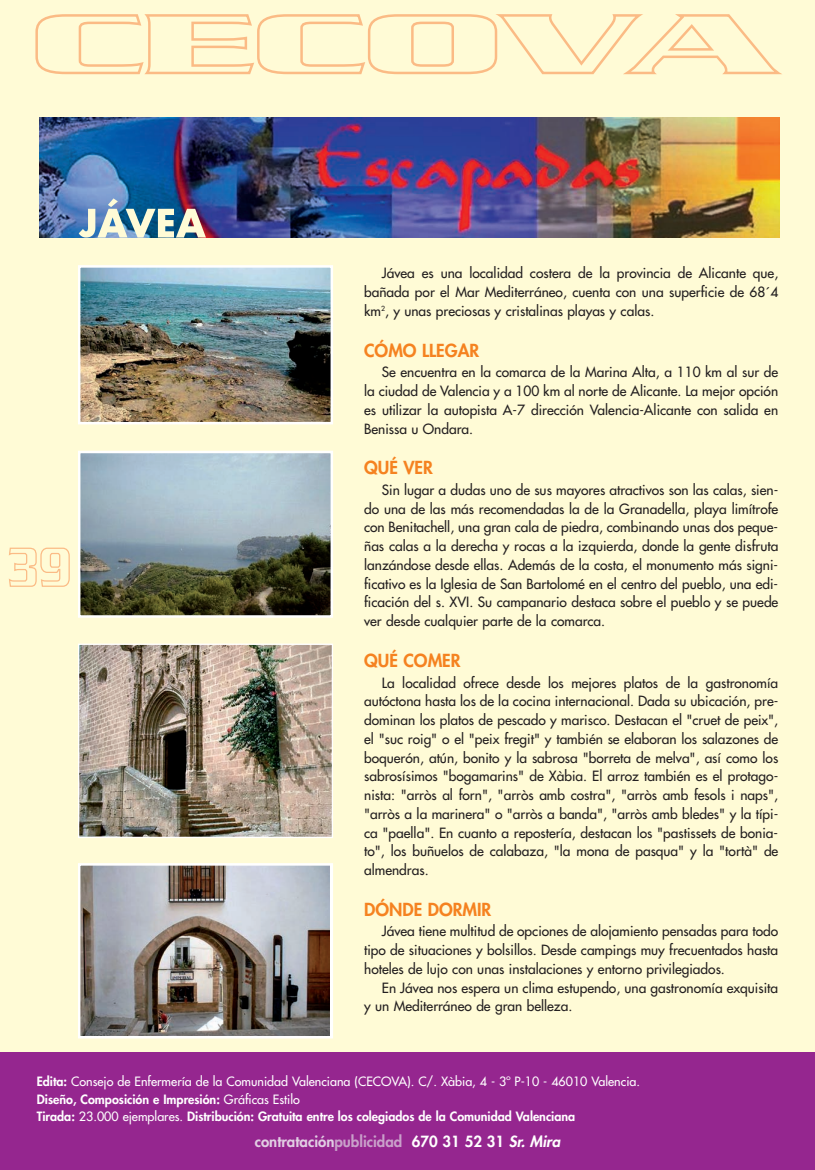
<style>
.page{position:relative;width:815px;height:1170px;background:#fff}
.page>*{position:absolute;margin:0;border:0;box-sizing:border-box;transform-origin:0 0}
.t1{font:800 17.5px "Futura";color:#f58220}
.t2{font:800 15px "Futura";color:#e1cde3}
.t3{font:13.75px/18.8px "Futura";color:#231f20;text-align:justify}
.t4{font:12.5px/17px "Futura";color:#fff}
.s1{font-weight:800}
.s2{color:#c9a0ca}
.s3{color:#fff}
.s4{font-style:italic;color:#fff}
</style>
<div class="page">
<div style="left:0;top:0;width:815px;height:1068px;background:#fffbd6"></div>
<svg style="left:35px;top:14px;width:747px;height:60px"></svg>
<div style="left:0;top:1052px;width:815px;height:117px;background:#95268f"></div>
<img style="left:40px;top:117px;width:740px;height:120px">
<img style="left:81px;top:268px;width:249px;height:153px">
<div style="left:78px;top:265px;width:255px;height:159px;border:2px solid #fff"></div>
<img style="left:81px;top:453px;width:249px;height:161px">
<div style="left:78px;top:450px;width:255px;height:167px;border:2px solid #fff"></div>
<img style="left:81px;top:866px;width:249px;height:169px">
<div style="left:78px;top:863px;width:255px;height:175px;border:2px solid #fff"></div>
<img style="left:80px;top:645px;width:251px;height:191px">
<div style="left:78px;top:643px;width:255px;height:195px;border:1px solid #fff"></div>
<img style="left:79px;top:198px;width:127px;height:39px">
<svg style="left:9px;top:547px;width:61px;height:40px"></svg>
<p class="t3" style="left:364px;top:265px;width:416px;text-indent:18px">Jávea es una localidad costera de la provincia de Alicante que, bañada por el Mar Mediterráneo, cuenta con una superficie de 68´4 km<sup>2</sup>, y unas preciosas y cristalinas playas y calas.</p>
<p class="t1" style="left:364px;top:342px;width:117px">CÓMO LLEGAR</p>
<p class="t3" style="left:364px;top:364px;width:416px;text-indent:18px">Se encuentra en la comarca de la Marina Alta, a 110 km al sur de la ciudad de Valencia y a 100 km al norte de Alicante. La mejor opción es utilizar la autopista A-7 dirección Valencia-Alicante con salida en Benissa u Ondara.</p>
<p class="t1" style="left:364px;top:459px;width:70px">QUÉ VER</p>
<p class="t3" style="left:364px;top:481px;width:416px;text-indent:18px">Sin lugar a dudas uno de sus mayores atractivos son las calas, sien&shy;do una de las más recomendadas la de la Granadella, playa limítrofe con Benitachell, una gran cala de piedra, combinando unas dos peque&shy;ñas calas a la derecha y rocas a la izquierda, donde la gente disfruta lanzándose desde ellas. Además de la costa, el monumento más signi&shy;ficativo es la Iglesia de San Bartolomé en el centro del pueblo, una edi&shy;ficación del s. XVI. Su campanario destaca sobre el pueblo y se puede ver desde cualquier parte de la comarca.</p>
<p class="t1" style="left:364px;top:652px;width:98px">QUÉ COMER</p>
<p class="t3" style="left:364px;top:674px;width:416px;text-indent:18px">La localidad ofrece desde los mejores platos de la gastronomía autóctona hasta los de la cocina internacional. Dada su ubicación, pre&shy;dominan los platos de pescado y marisco. Destacan el "cruet de peix", el "suc roig" o el "peix fregit" y también se elaboran los salazones de boquerón, atún, bonito y la sabrosa "borreta de melva", así como los sabrosísimos "bogamarins" de Xàbia. El arroz también es el protago&shy;nista: "arròs al forn", "arròs amb costra", "arròs amb fesols i naps", "arròs a la marinera" o "arròs a banda", "arròs amb bledes" y la típi&shy;ca "paella". En cuanto a repostería, destacan los "pastissets de bonia&shy;to", los buñuelos de calabaza, "la mona de pasqua" y la "tortà" de almendras.</p>
<p class="t1" style="left:364px;top:900px;width:129px">DÓNDE DORMIR</p>
<p class="t3" style="left:364px;top:922px;width:416px;text-indent:18px">Jávea tiene multitud de opciones de alojamiento pensadas para todo tipo de situaciones y bolsillos. Desde campings muy frecuentados hasta hoteles de lujo con unas instalaciones y entorno privilegiados.</p>
<p class="t3" style="left:364px;top:979px;width:416px;text-indent:18px">En Jávea nos espera un clima estupendo, una gastronomía exquisita y un Mediterráneo de gran belleza.</p>
<p class="t4" style="left:37px;top:1074px;width:605px"><span class="s1">Edita:</span> Consejo de Enfermería de la Comunidad Valenciana (CECOVA). C/. Xàbia, 4 - 3º P-10 - 46010 Valencia.<br><span class="s1">Diseño, Composición e Impresión:</span> Gráficas Estilo<br><span class="s1">Tirada:</span> 23.000 ejemplares. <span class="s1">Distribución: Gratuita entre los colegiados de la Comunidad Valenciana</span></p>
<p class="t2" style="left:255px;top:1133px;width:307px">contratación<span class="s2">publicidad</span> <span class="s3">670 31 52 31</span> <span class="s4">Sr. Mira</span></p>
</div>
